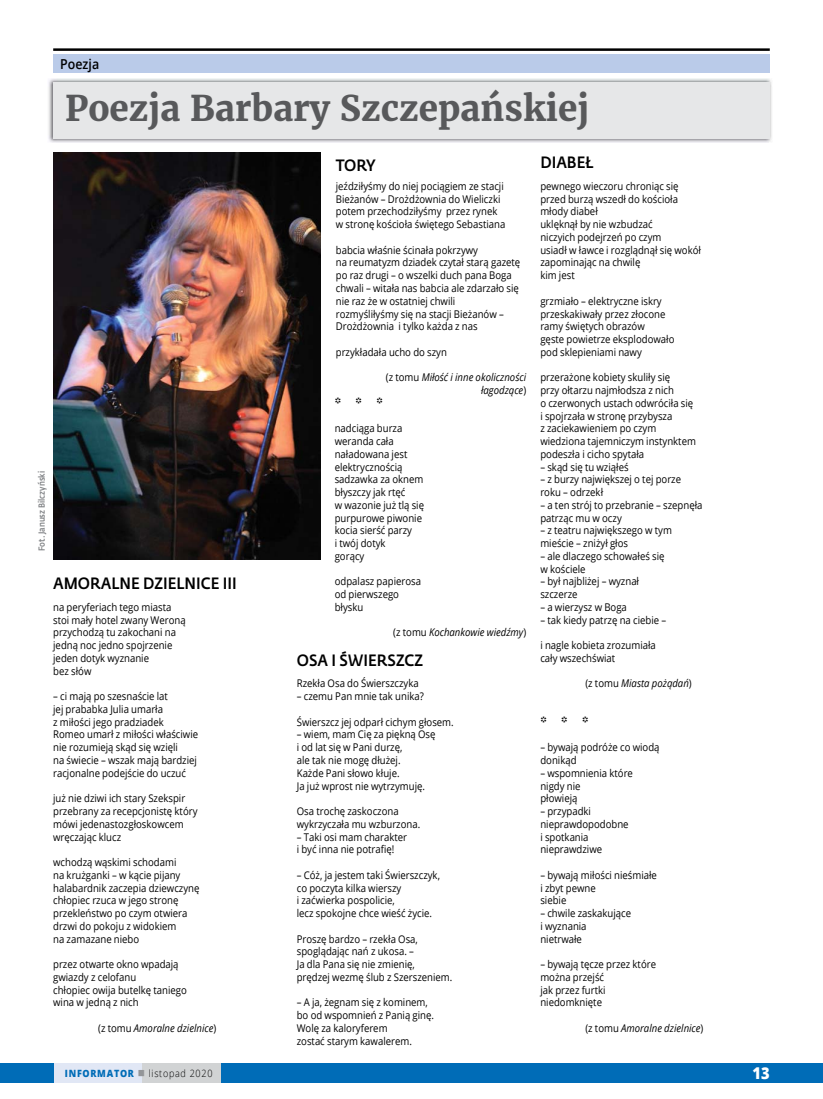
<style>
.page{position:relative;width:823px;height:1099px;background:#fff}
.page>*{position:absolute;margin:0;border:0;box-sizing:border-box;transform-origin:0 0}
.t1{font:700 35px "Merriweather";color:#58595b}
.t2{font:500 16.25px "Fedra Sans Std";color:#000;scale:.9 1}
.t3{font:800 16.25px "Open Sans";color:#fff;scale:.9 1}
.t4{font:600 13.75px "Open Sans";color:#000;scale:.9 1}
.t5{font:10.62px/12.8px "Open Sans";color:#000;scale:.9 1}
.t6{font:italic 10.62px/12.8px "Open Sans";color:#000;text-align:right;scale:.9 1}
.t7{font:300 10px "Open Sans";letter-spacing:.08em;color:#000;scale:.9 1}
.t8{font:500 8.75px "Fedra Sans Std";color:#808285;scale:.87 1}
.s1{font-style:normal}
.s2{font-weight:800;color:#006cb7}
.s3{color:#939598}
</style>
<div class="page">
<div style="left:0;top:1063px;width:822px;height:19px;background:#006cb7"></div>
<div style="left:141px;top:1062px;width:80px;height:20px;background:#d1d3d4"></div>
<div style="left:54px;top:1062px;width:87px;height:20px;background:#e1e7f5"></div>
<hr style="left:53px;top:48px;width:716px;height:3px;background:#000">
<div style="left:53px;top:54px;width:716px;height:19px;background:#bacbe9"></div>
<img style="left:48px;top:78px;width:723px;height:65px">
<div style="left:53px;top:82px;width:716px;height:57px;background:#e6e7e8"></div>
<img style="left:53px;top:152px;width:267px;height:407px">
<p class="t4" style="left:60px;top:54px;width:45px">Poezja</p>
<h1 class="t1" style="left:65px;top:87px;width:525px">Poezja Barbary Szczepańskiej</h1>
<p class="t8" style="left:39px;top:551px;width:93px;rotate:-90deg">Fot. Janusz Bilczyński</p>
<h2 class="t2" style="left:53px;top:578px;width:205px">AMORALNE DZIELNICE III</h2>
<p class="t5" style="left:53px;top:600px;width:149px">na peryferiach tego miasta stoi mały hotel zwany Weroną przychodzą tu zakochani na jedną noc jedno spojrzenie jeden dotyk wyznanie<br>bez słów</p>
<p class="t5" style="left:53px;top:689px;width:162px">– ci mają po szesnaście lat<br>jej prababka Julia umarła<br>z miłości jego pradziadek<br>Romeo umarł z miłości właściwie nie rozumieją skąd się wzięli<br>na świecie – wszak mają bardziej racjonalne podejście do uczuć</p>
<p class="t5" style="left:53px;top:791px;width:162px">już nie dziwi ich stary Szekspir przebrany za recepcjonistę który mówi jedenastozgłoskowcem wręczając klucz</p>
<p class="t5" style="left:53px;top:855px;width:164px">wchodzą wąskimi schodami<br>na krużganki – w kącie pijany halabardnik zaczepia dziewczynę chłopiec rzuca w jego stronę przekleństwo po czym otwiera drzwi do pokoju z widokiem<br>na zamazane niebo</p>
<p class="t5" style="left:53px;top:957px;width:150px">przez otwarte okno wpadają gwiazdy z celofanu<br>chłopiec owija butelkę taniego wina w jedną z nich</p>
<p class="t6" style="left:98px;top:1021px;width:133px"><span class="s1">(z tomu</span> Amoralne dzielnice<span class="s1">)</span></p>
<h2 class="t2" style="left:335px;top:159px;width:46px">TORY</h2>
<p class="t5" style="left:335px;top:179px;width:190px">jeździłyśmy do niej pociągiem ze stacji Bieżanów – Drożdżownia do Wieliczki potem przechodziłyśmy przez rynek w stronę kościoła świętego Sebastiana</p>
<p class="t5" style="left:335px;top:243px;width:206px">babcia właśnie ścinała pokrzywy<br>na reumatyzm dziadek czytał starą gazetę po raz drugi – o wszelki duch pana Boga chwali – witała nas babcia ale zdarzało się nie raz że w ostatniej chwili rozmyśliłyśmy się na stacji Bieżanów – Drożdżownia i tylko każda z nas</p>
<p class="t5" style="left:335px;top:345px;width:125px">przykładała ucho do szyn</p>
<p class="t6" style="left:385px;top:371px;width:157px"><span class="s1">(z tomu</span> Miłość i inne okoliczności łagodzące<span class="s1">)</span></p>
<h2 class="t2" style="left:334px;top:398px;width:55px">* * *</h2>
<p class="t5" style="left:334px;top:422px;width:101px">nadciąga burza weranda cała naładowana jest elektrycznością sadzawka za oknem błyszczy jak rtęć<br>w wazonie już tlą się purpurowe piwonie kocia sierść parzy<br>i twój dotyk<br>gorący</p>
<p class="t5" style="left:334px;top:575px;width:97px">odpalasz papierosa od pierwszego błysku</p>
<p class="t6" style="left:393px;top:626px;width:149px"><span class="s1">(z tomu</span> Kochankowie wiedźmy<span class="s1">)</span></p>
<h2 class="t2" style="left:296px;top:654px;width:142px">OSA I ŚWIERSZCZ</h2>
<p class="t5" style="left:296px;top:677px;width:137px">Rzekła Osa do Świerszczyka</p>
<p class="t5" style="left:296px;top:689px;width:143px">– czemu Pan mnie tak unika?</p>
<p class="t5" style="left:296px;top:715px;width:176px">Świerszcz jej odparł cichym głosem.</p>
<p class="t5" style="left:296px;top:728px;width:155px">– wiem, mam Cię za piękną Osę i od lat się w Pani durzę,<br>ale tak nie mogę dłużej.<br>Każde Pani słowo kłuje.<br>Ja już wprost nie wytrzymuję.</p>
<p class="t5" style="left:296px;top:804px;width:139px">Osa trochę zaskoczona wykrzyczała mu wzburzona.</p>
<p class="t5" style="left:296px;top:830px;width:124px">– Taki osi mam charakter i być inna nie potrafię!</p>
<p class="t5" style="left:296px;top:868px;width:160px">– Cóż, ja jestem taki Świerszczyk, co poczyta kilka wierszy<br>i zaćwierka pospolicie,<br>lecz spokojne chce wieść życie.</p>
<p class="t5" style="left:296px;top:932px;width:174px">Proszę bardzo – rzekła Osa, spoglądając nań z ukosa. –<br>Ja dla Pana się nie zmienię,<br>prędzej wezmę ślub z Szerszeniem.</p>
<p class="t5" style="left:296px;top:995px;width:154px">– A ja, żegnam się z kominem, bo od wspomnień z Panią ginę.<br>Wolę za kaloryferem<br>zostać starym kawalerem.</p>
<h2 class="t2" style="left:540px;top:157px;width:60px">DIABEŁ</h2>
<p class="t5" style="left:540px;top:179px;width:180px">pewnego wieczoru chroniąc się przed burzą wszedł do kościoła młody diabeł<br>uklęknął by nie wzbudzać<br>niczyich podejrzeń po czym<br>usiadł w ławce i rozglądnął się wokół zapominając na chwilę<br>kim jest</p>
<p class="t5" style="left:540px;top:294px;width:150px">grzmiało – elektryczne iskry przeskakiwały przez złocone ramy świętych obrazów<br>gęste powietrze eksplodowało pod sklepieniami nawy</p>
<p class="t5" style="left:540px;top:371px;width:174px">przerażone kobiety skuliły się<br>przy ołtarzu najmłodsza z nich<br>o czerwonych ustach odwróciła się i spojrzała w stronę przybysza<br>z zaciekawieniem po czym wiedziona tajemniczym instynktem podeszła i cicho spytała</p>
<p class="t5" style="left:540px;top:460px;width:99px">– skąd się tu wziąłeś</p>
<p class="t5" style="left:540px;top:473px;width:158px">– z burzy największej o tej porze roku – odrzekł</p>
<p class="t5" style="left:540px;top:498px;width:181px">– a ten strój to przebranie – szepnęła patrząc mu w oczy</p>
<p class="t5" style="left:540px;top:524px;width:148px">– z teatru największego w tym mieście – zniżył głos</p>
<p class="t5" style="left:540px;top:549px;width:139px">– ale dlaczego schowałeś się w kościele</p>
<p class="t5" style="left:540px;top:575px;width:111px">– był najbliżej – wyznał szczerze</p>
<p class="t5" style="left:540px;top:600px;width:98px">– a wierzysz w Boga</p>
<p class="t5" style="left:540px;top:613px;width:141px">– tak kiedy patrzę na ciebie –</p>
<p class="t5" style="left:540px;top:638px;width:130px">i nagle kobieta zrozumiała cały wszechświat</p>
<p class="t6" style="left:585px;top:677px;width:119px"><span class="s1">(z tomu</span> Miasta pożądań<span class="s1">)</span></p>
<h2 class="t2" style="left:540px;top:717px;width:55px">* * *</h2>
<p class="t5" style="left:540px;top:740px;width:134px">– bywają podróże co wiodą donikąd</p>
<p class="t5" style="left:540px;top:766px;width:104px">– wspomnienia które nigdy nie<br>płowieją</p>
<p class="t5" style="left:540px;top:804px;width:99px">– przypadki nieprawdopodobne i spotkania nieprawdziwe</p>
<p class="t5" style="left:540px;top:868px;width:131px">– bywają miłości nieśmiałe i zbyt pewne<br>siebie</p>
<p class="t5" style="left:540px;top:906px;width:102px">– chwile zaskakujące i wyznania<br>nietrwałe</p>
<p class="t5" style="left:540px;top:957px;width:130px">– bywają tęcze przez które można przejść<br>jak przez furtki niedomknięte</p>
<p class="t6" style="left:585px;top:1021px;width:133px"><span class="s1">(z tomu</span> Amoralne dzielnice<span class="s1">)</span></p>
<p class="t7" style="left:65px;top:1066px;width:165px"><span class="s2">INFORMATOR</span> <span class="s3">■</span> listopad 2020</p>
<h2 class="t3" style="left:752px;top:1061px;width:21px">13</h2>
</div>
